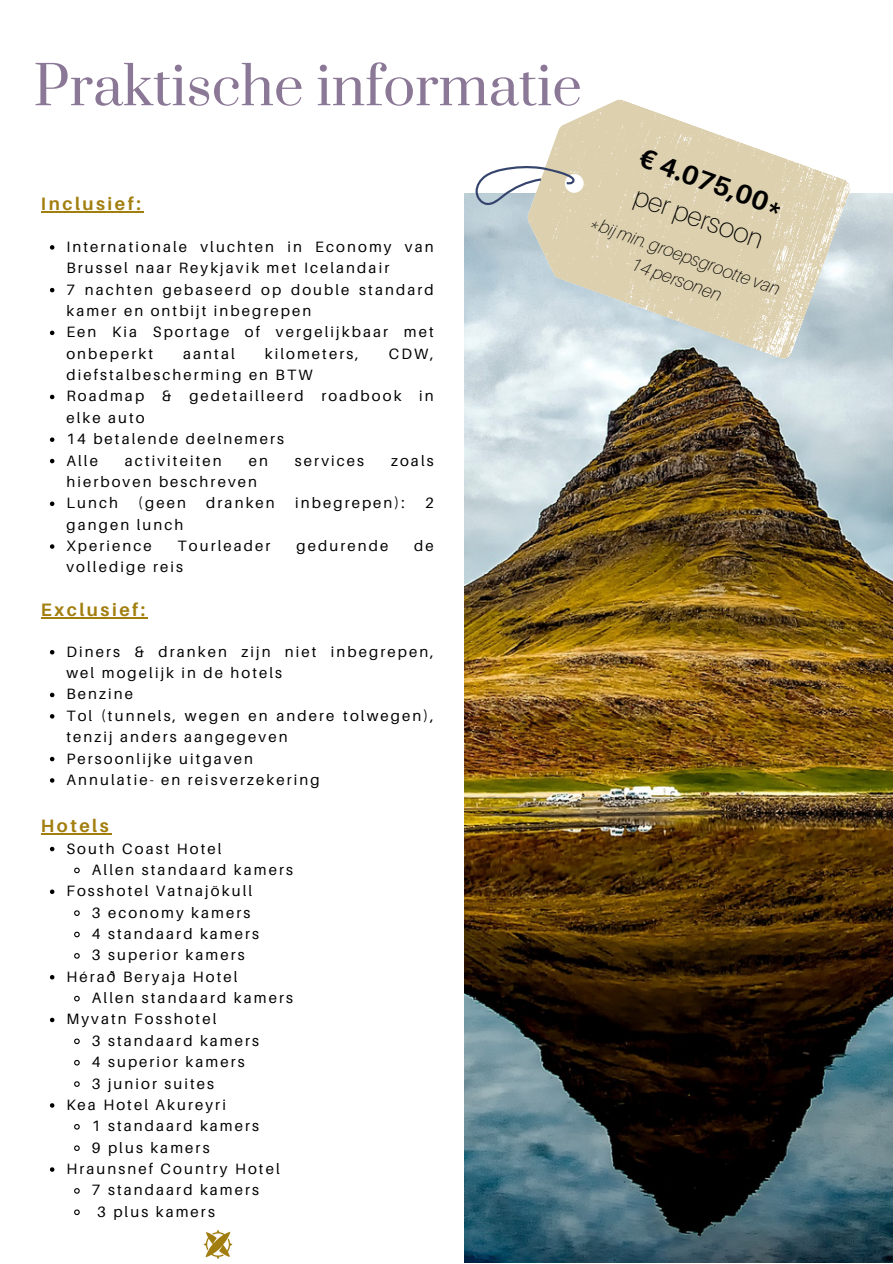
<style>
.page{position:relative;width:893px;height:1264px;background:#fff}
.page>*{position:absolute;margin:0;border:0;box-sizing:border-box;transform-origin:0 0}
.t1{font:52.95px "Prata";color:#8b7796}
.t2{font:100 26.85px "Aileron";color:#000}
.t3{font:700 26.85px "Aileron";color:#000}
.t4{font:italic 100 18px/24.9px "Aileron";color:#000;text-align:center}
.t5{font:700 18px "Aileron";letter-spacing:.14em;color:#a27e0e}
.t6{font:15px/21.3px "Aileron";letter-spacing:.14em;color:#000}
</style>
<div class="page">
<img style="left:203px;top:1230px;width:30px;height:29px">
<img style="left:464px;top:193px;width:428px;height:1069px">
<svg style="left:50px;top:245px;width:4px;height:5px"></svg>
<svg style="left:50px;top:288px;width:4px;height:4px"></svg>
<svg style="left:50px;top:330px;width:4px;height:5px"></svg>
<svg style="left:50px;top:395px;width:4px;height:4px"></svg>
<svg style="left:50px;top:437px;width:4px;height:5px"></svg>
<svg style="left:50px;top:459px;width:4px;height:4px"></svg>
<svg style="left:50px;top:501px;width:4px;height:5px"></svg>
<svg style="left:50px;top:544px;width:4px;height:5px"></svg>
<svg style="left:50px;top:650px;width:4px;height:4px"></svg>
<svg style="left:50px;top:692px;width:4px;height:5px"></svg>
<svg style="left:50px;top:714px;width:4px;height:4px"></svg>
<svg style="left:50px;top:756px;width:4px;height:5px"></svg>
<svg style="left:50px;top:778px;width:4px;height:4px"></svg>
<svg style="left:50px;top:846px;width:4px;height:5px"></svg>
<svg style="left:74px;top:867px;width:6px;height:7px"></svg>
<svg style="left:50px;top:889px;width:4px;height:5px"></svg>
<svg style="left:74px;top:910px;width:6px;height:6px"></svg>
<svg style="left:74px;top:931px;width:6px;height:7px"></svg>
<svg style="left:74px;top:953px;width:6px;height:6px"></svg>
<svg style="left:50px;top:975px;width:4px;height:4px"></svg>
<svg style="left:74px;top:995px;width:6px;height:7px"></svg>
<svg style="left:50px;top:1017px;width:4px;height:5px"></svg>
<svg style="left:74px;top:1038px;width:6px;height:6px"></svg>
<svg style="left:74px;top:1059px;width:6px;height:7px"></svg>
<svg style="left:74px;top:1081px;width:6px;height:6px"></svg>
<svg style="left:50px;top:1103px;width:4px;height:4px"></svg>
<svg style="left:74px;top:1124px;width:6px;height:6px"></svg>
<svg style="left:74px;top:1145px;width:6px;height:6px"></svg>
<svg style="left:50px;top:1167px;width:4px;height:4px"></svg>
<svg style="left:74px;top:1188px;width:6px;height:6px"></svg>
<svg style="left:74px;top:1209px;width:6px;height:6px"></svg>
<hr style="left:41px;top:211px;width:102px;height:1px;background:#a27e0e">
<hr style="left:41px;top:617px;width:107px;height:1px;background:#a27e0e">
<hr style="left:41px;top:833px;width:70px;height:1px;background:#a27e0e">
<svg style="left:511px;top:99px;width:341px;height:262px;fill:#ddd0ae"></svg>
<svg style="left:824px;top:176px;width:26px;height:67px;background:#dbd8c9"></svg>
<svg style="left:757px;top:316px;width:46px;height:42px;background:#e0dcca"></svg>
<svg style="left:470px;top:143px;width:107px;height:88px"></svg>
<p class="t1" style="left:33px;top:53px;width:550px">Praktische informatie</p>
<p class="t5" style="left:41px;top:193px;width:101px">Inclusief:</p>
<p class="t6" style="left:66px;top:236px;width:369px">Internationale vluchten in Economy van<br>Brussel naar Reykjavik met Icelandair</p>
<p class="t6" style="left:66px;top:278px;width:369px">7 nachten gebaseerd op double standard kamer en ontbijt inbegrepen</p>
<p class="t6" style="left:66px;top:321px;width:369px">Een Kia Sportage of vergelijkbaar met onbeperkt</p>
<p class="t6" style="left:183px;top:342px;width:53px">aantal</p>
<p class="t6" style="left:265px;top:342px;width:95px">kilometers,</p>
<p class="t6" style="left:389px;top:342px;width:46px">CDW,</p>
<p class="t6" style="left:66px;top:364px;width:248px">diefstalbescherming en BTW</p>
<p class="t6" style="left:66px;top:385px;width:369px">Roadmap &amp; gedetailleerd roadbook in elke auto</p>
<p class="t6" style="left:66px;top:428px;width:219px">14 betalende deelnemers</p>
<p class="t6" style="left:66px;top:449px;width:33px">Alle</p>
<p class="t6" style="left:125px;top:449px;width:98px">activiteiten</p>
<p class="t6" style="left:249px;top:449px;width:21px">en</p>
<p class="t6" style="left:295px;top:449px;width:71px">services</p>
<p class="t6" style="left:391px;top:449px;width:44px">zoals</p>
<p class="t6" style="left:66px;top:470px;width:192px">hierboven beschreven</p>
<p class="t6" style="left:66px;top:492px;width:53px">Lunch</p>
<p class="t6" style="left:138px;top:492px;width:49px">(geen</p>
<p class="t6" style="left:206px;top:492px;width:70px">dranken</p>
<p class="t6" style="left:295px;top:492px;width:111px">inbegrepen):</p>
<p class="t6" style="left:425px;top:492px;width:10px">2</p>
<p class="t6" style="left:66px;top:513px;width:118px">gangen lunch</p>
<p class="t6" style="left:66px;top:535px;width:87px">Xperience</p>
<p class="t6" style="left:178px;top:535px;width:94px">Tourleader</p>
<p class="t6" style="left:296px;top:535px;width:93px">gedurende</p>
<p class="t6" style="left:414px;top:535px;width:21px">de</p>
<p class="t6" style="left:66px;top:556px;width:118px">volledige reis</p>
<p class="t5" style="left:41px;top:598px;width:106px">Exclusief:</p>
<p class="t6" style="left:66px;top:640px;width:369px">Diners &amp; dranken zijn niet inbegrepen, wel mogelijk in de hotels</p>
<p class="t6" style="left:66px;top:683px;width:68px">Benzine</p>
<p class="t6" style="left:66px;top:704px;width:369px">Tol (tunnels, wegen en andere tolwegen), tenzij anders aangegeven</p>
<p class="t6" style="left:66px;top:747px;width:188px">Persoonlijke uitgaven</p>
<p class="t6" style="left:66px;top:768px;width:255px">Annulatie- en reisverzekering</p>
<p class="t5" style="left:41px;top:814px;width:69px">Hotels</p>
<p class="t6" style="left:66px;top:837px;width:157px">South Coast Hotel</p>
<p class="t6" style="left:92px;top:858px;width:202px">Allen standaard kamers</p>
<p class="t6" style="left:66px;top:880px;width:187px">Fosshotel Vatnajökull</p>
<p class="t6" style="left:92px;top:901px;width:160px">3 economy kamers</p>
<p class="t6" style="left:92px;top:922px;width:169px">4 standaard kamers</p>
<p class="t6" style="left:92px;top:944px;width:154px">3 superior kamers</p>
<p class="t6" style="left:66px;top:965px;width:173px">Hérað Beryaja Hotel</p>
<p class="t6" style="left:92px;top:986px;width:202px">Allen standaard kamers</p>
<p class="t6" style="left:66px;top:1008px;width:151px">Myvatn Fosshotel</p>
<p class="t6" style="left:92px;top:1029px;width:169px">3 standaard kamers</p>
<p class="t6" style="left:92px;top:1050px;width:154px">4 superior kamers</p>
<p class="t6" style="left:92px;top:1072px;width:124px">3 junior suites</p>
<p class="t6" style="left:66px;top:1093px;width:161px">Kea Hotel Akureyri</p>
<p class="t6" style="left:92px;top:1115px;width:169px">1 standaard kamers</p>
<p class="t6" style="left:92px;top:1136px;width:119px">9 plus kamers</p>
<p class="t6" style="left:66px;top:1157px;width:215px">Hraunsnef Country Hotel</p>
<p class="t6" style="left:92px;top:1179px;width:169px">7 standaard kamers</p>
<p class="t6" style="left:97px;top:1200px;width:119px">3 plus kamers</p>
<p class="t3" style="left:645px;top:141px;width:154px;rotate:20deg">€ 4.075,00*</p>
<p class="t4" style="left:595px;top:209px;width:202px;rotate:20deg">*bij min. groepsgrootte van<br>14 personen</p>
<p class="t2" style="left:641px;top:179px;width:137px;rotate:20deg">per persoon</p>
</div>
